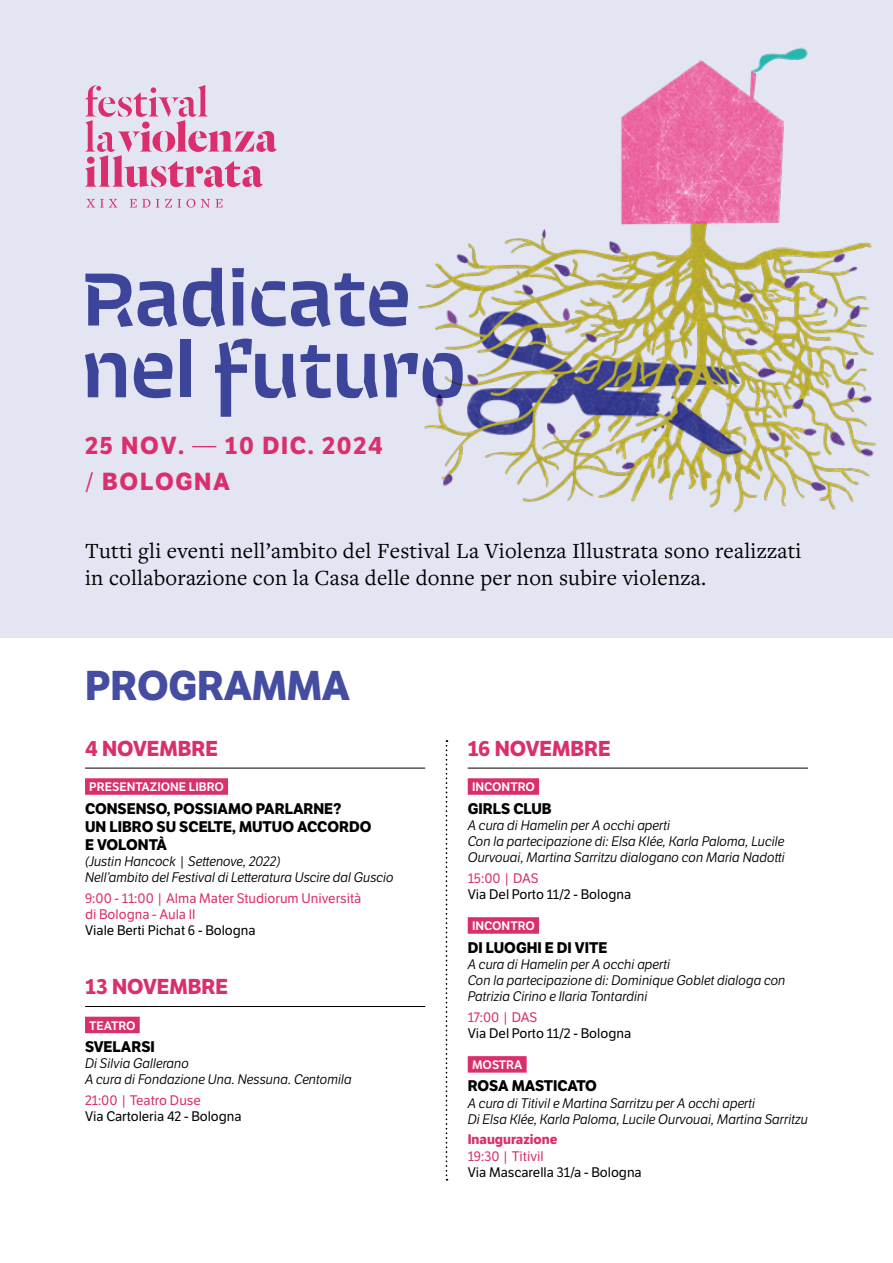
<style>
.page{position:relative;width:893px;height:1263px;background:#fff}
.page>*{position:absolute;margin:0;border:0;box-sizing:border-box;transform-origin:0 0}
.t1{font:700 40.5px "LFT Etica";letter-spacing:-.005em;color:#444da1}
.t2{font:700 24px/35.5px "LFT Etica";letter-spacing:.07em;color:#da2f6d}
.t3{font:22.5px/27px "Freight Text Pro";letter-spacing:.01em;color:#000}
.t4{font:700 21px "LFT Etica";color:#da2f6d}
.t5{font:700 15px/18px "LFT Etica";color:#000}
.t6{font:italic 13.5px/16.2px "LFT Etica";color:#000}
.t7{font:13.5px "LFT Etica";color:#000}
.t8{font:13.5px/16.2px "LFT Etica";color:#da2f6d}
.t9{font:700 13.5px "LFT Etica";color:#da2f6d}
.t10{font:12px "LFT Etica SB";color:#fff}
.s1{font-weight:400}
</style>
<div class="page">
<hr style="left:85px;top:768px;width:340px;height:1px;background:#000">
<div style="left:85px;top:778px;width:143px;height:17px;background:#da2f6d"></div>
<hr style="left:85px;top:1006px;width:340px;height:1px;background:#000">
<div style="left:85px;top:1017px;width:55px;height:16px;background:#da2f6d"></div>
<hr style="left:468px;top:768px;width:340px;height:1px;background:#000">
<div style="left:468px;top:778px;width:71px;height:17px;background:#da2f6d"></div>
<div style="left:468px;top:917px;width:71px;height:17px;background:#da2f6d"></div>
<div style="left:468px;top:1056px;width:59px;height:17px;background:#da2f6d"></div>
<svg style="left:446px;top:740px;width:1px;height:440px"></svg>
<div style="left:0;top:0;width:893px;height:638px;background:#e3e5f3"></div>
<img style="left:411px;top:47px;width:465px;height:466px">
<svg style="left:85px;top:274px;width:92px;height:53px"></svg>
<svg style="left:183px;top:268px;width:42px;height:59px"></svg>
<svg style="left:232px;top:268px;width:12px;height:57px"></svg>
<svg style="left:251px;top:273px;width:157px;height:54px"></svg>
<svg style="left:85px;top:353px;width:41px;height:44px"></svg>
<svg style="left:134px;top:353px;width:38px;height:45px"></svg>
<div style="left:180px;top:340px;width:11px;height:57px;background:#3c4599"></div>
<svg style="left:215px;top:338px;width:116px;height:79px"></svg>
<svg style="left:337px;top:354px;width:41px;height:44px"></svg>
<svg style="left:384px;top:353px;width:79px;height:45px"></svg>
<svg style="left:85px;top:85px;width:192px;height:102px"></svg>
<svg style="left:87px;top:199px;width:30px;height:8px"></svg>
<svg style="left:130px;top:199px;width:65px;height:9px"></svg>
<svg style="left:201px;top:199px;width:9px;height:9px"></svg>
<svg style="left:216px;top:199px;width:7px;height:8px"></svg>
<h2 class="t2" style="left:85px;top:428px;width:299px">25 NOV. <span class="s1">—</span> 10 DIC. 2024 <span class="s1">/</span> BOLOGNA</h2>
<h3 class="t3" style="left:85px;top:536px;width:718px">Tutti gli eventi nell’ambito del Festival La Violenza Illustrata sono realizzati in collaborazione con la Casa delle donne per non subire violenza.</h3>
<h1 class="t1" style="left:85px;top:661px;width:267px">PROGRAMMA</h1>
<h3 class="t4" style="left:85px;top:735px;width:134px">4 NOVEMBRE</h3>
<p class="t10" style="left:89px;top:780px;width:136px">PRESENTAZIONE LIBRO</p>
<p class="t5" style="left:85px;top:799px;width:288px">CONSENSO, POSSIAMO PARLARNE?<br>UN LIBRO SU SCELTE, MUTUO ACCORDO<br>E VOLONTÀ</p>
<p class="t6" style="left:85px;top:853px;width:310px">(Justin Hancock | Settenove, 2022)<br>Nell’ambito del Festival di Letteratura Uscire dal Guscio</p>
<p class="t8" style="left:85px;top:890px;width:278px">9:00 - 11:00 | Alma Mater Studiorum Università di Bologna - Aula II</p>
<p class="t7" style="left:85px;top:922px;width:172px">Viale Berti Pichat 6 - Bologna</p>
<h3 class="t4" style="left:85px;top:974px;width:144px">13 NOVEMBRE</h3>
<p class="t10" style="left:89px;top:1018px;width:48px">TEATRO</p>
<p class="t5" style="left:85px;top:1038px;width:71px">SVELARSI</p>
<p class="t6" style="left:85px;top:1056px;width:268px">Di Silvia Gallerano<br>A cura di Fondazione Una. Nessuna. Centomila</p>
<p class="t8" style="left:85px;top:1092px;width:117px">21:00 | Teatro Duse</p>
<p class="t7" style="left:85px;top:1108px;width:158px">Via Cartoleria 42 - Bologna</p>
<h3 class="t4" style="left:468px;top:735px;width:144px">16 NOVEMBRE</h3>
<p class="t10" style="left:472px;top:780px;width:64px">INCONTRO</p>
<p class="t5" style="left:468px;top:799px;width:86px">GIRLS CLUB</p>
<p class="t6" style="left:468px;top:817px;width:319px">A cura di Hamelin per A occhi aperti<br>Con la partecipazione di: Elsa Klée, Karla Paloma, Lucile<br>Ourvouai, Martina Sarritzu dialogano con Maria Nadotti</p>
<p class="t8" style="left:468px;top:870px;width:72px">15:00 | DAS</p>
<p class="t7" style="left:468px;top:886px;width:165px">Via Del Porto 11/2 - Bologna</p>
<p class="t10" style="left:472px;top:919px;width:64px">INCONTRO</p>
<p class="t5" style="left:468px;top:938px;width:141px">DI LUOGHI E DI VITE</p>
<p class="t6" style="left:468px;top:956px;width:319px">A cura di Hamelin per A occhi aperti<br>Con la partecipazione di: Dominique Goblet dialoga con<br>Patrizia Cirino e Ilaria Tontardini</p>
<p class="t8" style="left:468px;top:1009px;width:71px">17:00 | DAS</p>
<p class="t7" style="left:468px;top:1025px;width:165px">Via Del Porto 11/2 - Bologna</p>
<p class="t10" style="left:472px;top:1058px;width:52px">MOSTRA</p>
<p class="t5" style="left:468px;top:1077px;width:131px">ROSA MASTICATO</p>
<p class="t6" style="left:468px;top:1095px;width:342px">A cura di Titivil e Martina Sarritzu per A occhi aperti<br>Di Elsa Klée, Karla Paloma, Lucile Ourvouai, Martina Sarritzu</p>
<p class="t9" style="left:468px;top:1131px;width:91px">Inaugurazione</p>
<p class="t8" style="left:468px;top:1148px;width:77px">19:30 | Titivil</p>
<p class="t7" style="left:468px;top:1164px;width:176px">Via Mascarella 31/a - Bologna</p>
</div>
